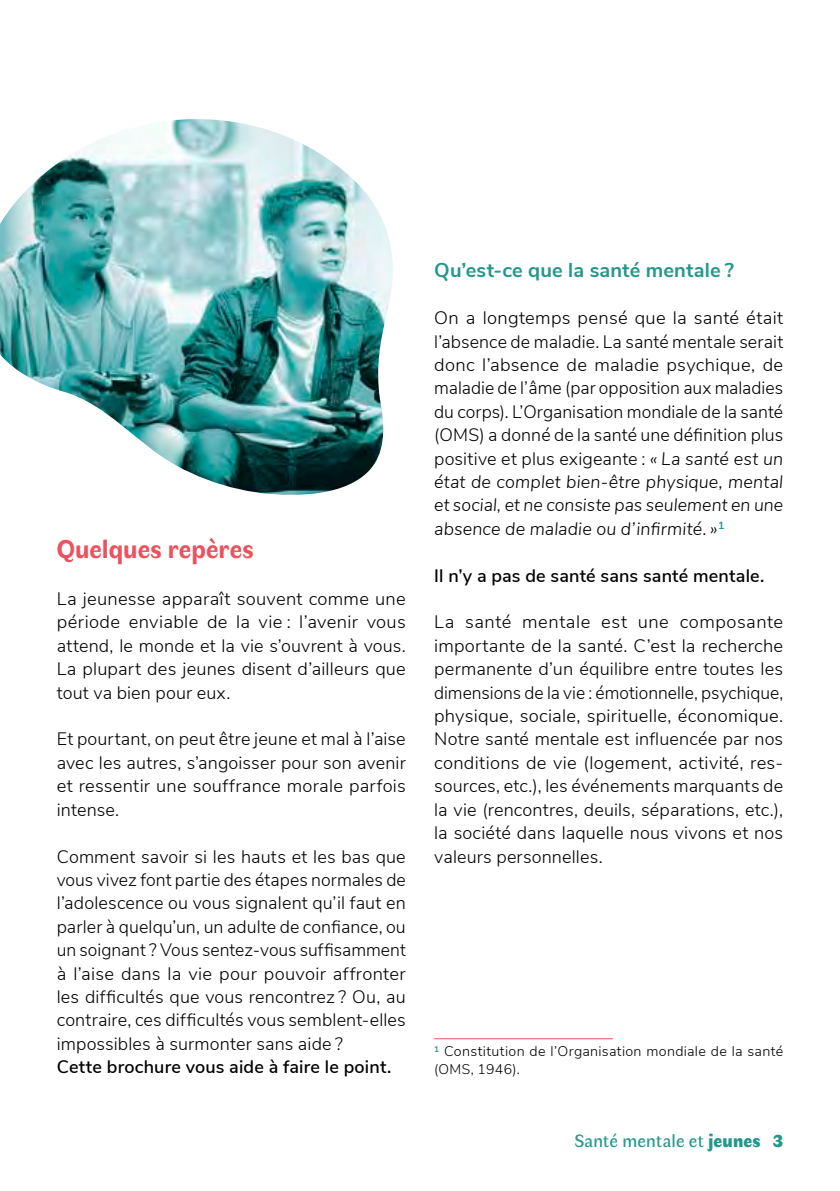
<style>
.page{position:relative;width:840px;height:1191px;background:#fff}
.page>*{position:absolute;margin:0;border:0;box-sizing:border-box;transform-origin:0 0}
.T1{font:700 26px "Faune Text";letter-spacing:-.005em;color:#ec515d}
.T2{font:700 20px "Nunito Sans";letter-spacing:.01em;color:#24978c}
.CORPS{font:300 18px/23.4px "Nunito Sans";letter-spacing:.01em;color:#000;text-align:justify}
.CORPS-2{font:600 18px "Nunito Sans";letter-spacing:.01em;color:#000}
.t1{font:18px "Faune Text";letter-spacing:.01em;color:#24978c}
.Notes{font:300 14px/18px "Nunito Sans";letter-spacing:.025em;color:#000}
.s1{font-style:italic}
.s2{font-family:"Faune Display";font-weight:900}
</style>
<div class="page">
<img style="left:0;top:119px;width:393px;height:376px">
<hr style="left:434px;top:1038px;width:178px;height:1px;background:#ec515d">
<p class="T1" style="left:57px;top:531px;width:198px">Quelques repères</p>
<p class="CORPS" style="left:57px;top:586px;width:350px">La jeunesse apparaît souvent comme une période enviable de la vie : l’avenir vous attend, le monde et la vie s’ouvrent à vous.<br>La plupart des jeunes disent d’ailleurs que tout va bien pour eux.</p>
<p class="CORPS" style="left:57px;top:726px;width:350px">Et pourtant, on peut être jeune et mal à l’aise avec les autres, s’angoisser pour son avenir et ressentir une souffrance morale parfois intense.</p>
<p class="CORPS" style="left:57px;top:843px;width:350px">Comment savoir si les hauts et les bas que vous vivez font partie des étapes normales de l’adolescence ou vous signalent qu’il faut en parler à quelqu’un, un adulte de confiance, ou un soignant ? Vous sentez-vous suffisamment à l’aise dans la vie pour pouvoir affronter les difficultés que vous rencontrez ? Ou, au contraire, ces difficultés vous semblent-elles impossibles à surmonter sans aide ?</p>
<p class="CORPS-2" style="left:57px;top:1053px;width:336px">Cette brochure vous aide à faire le point.</p>
<p class="T2" style="left:434px;top:256px;width:301px">Qu’est-ce que la santé mentale ?</p>
<p class="CORPS" style="left:434px;top:305px;width:350px">On a longtemps pensé que la santé était l’absence de maladie. La santé mentale serait donc l’absence de maladie psychique, de maladie de l’âme (par opposition aux maladies du corps). L’Organisation mondiale de la santé (OMS) a donné de la santé une définition plus positive et plus exigeante : <span class="s1">« La santé est un état de complet bien-être physique, mental et social, et ne consiste pas seulement en une absence de maladie ou d’infirmité. »</span><sup>1</sup></p>
<p class="CORPS-2" style="left:434px;top:562px;width:331px">Il n’y a pas de santé sans santé mentale.</p>
<p class="CORPS" style="left:434px;top:609px;width:350px">La santé mentale est une composante importante de la santé. C’est la recherche permanente d’un équilibre entre toutes les dimensions de la vie : émotionnelle, psychique, physique, sociale, spirituelle, économique.<br>Notre santé mentale est influencée par nos conditions de vie (logement, activité, res&shy;sources, etc.), les événements marquants de la vie (rencontres, deuils, séparations, etc.), la société dans laquelle nous vivons et nos valeurs personnelles.</p>
<p class="Notes" style="left:434px;top:1041px;width:350px"><sup>1</sup> Constitution de l’Organisation mondiale de la santé (OMS, 1946).</p>
<p class="t1" style="left:574px;top:1129px;width:210px">Santé mentale et <span class="s2">jeunes 3</span></p>
</div>
